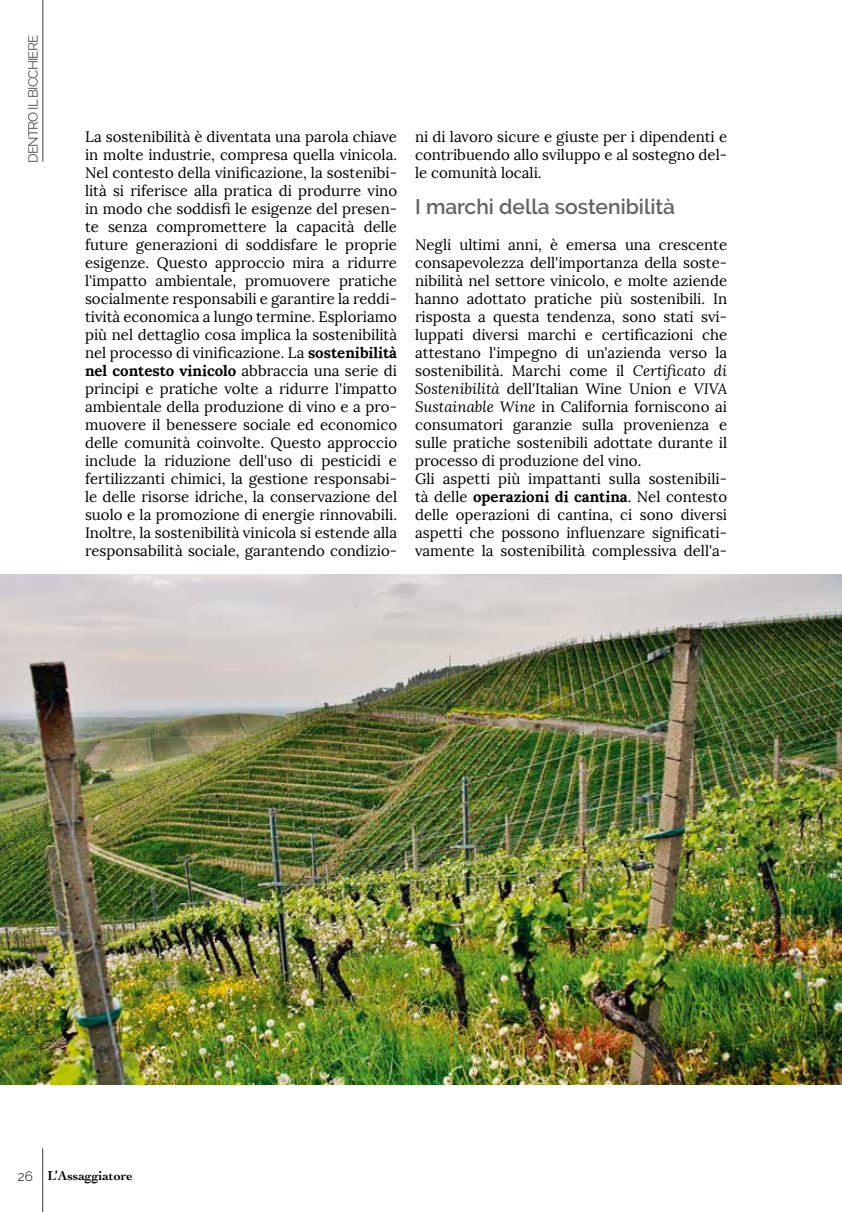
<style>
.page{position:relative;width:842px;height:1212px;background:#fff}
.page>*{position:absolute;margin:0;border:0;box-sizing:border-box;transform-origin:0 0}
.t1{font:600 21px "Raleway";color:#646363}
.t2{font:15px/18px "Lora";color:#000;text-align:justify}
.t3{font:13.5px "Raleway";letter-spacing:-.06em;color:#000}
.t4{font:700 13.5px "Cochin";color:#000}
.s1{font-weight:700}
.s2{font-style:italic}
.s3{font-family:"Raleway";font-weight:300}
</style>
<div class="page">
<hr style="left:42px;top:1148px;width:1px;height:64px;background:#000">
<hr style="left:42px;top:0;width:1px;height:162px;background:#000">
<img style="left:0;top:574px;width:842px;height:510px">
<p class="t3" style="left:25px;top:163px;width:129px;rotate:-90deg">DENTRO IL BICCHIERE</p>
<p class="t2" style="left:85px;top:128px;width:314px">La sostenibilità è diventata una parola chiave in molte industrie, compresa quella vinicola.<br>Nel contesto della vinificazione, la sostenibi&shy;lità si riferisce alla pratica di produrre vino in modo che soddisfi le esigenze del presen&shy;te senza compromettere la capacità delle future generazioni di soddisfare le proprie esigenze. Questo approccio mira a ridurre l'impatto ambientale, promuovere pratiche socialmente responsabili e garantire la reddi&shy;tività economica a lungo termine. Esploriamo più nel dettaglio cosa implica la sostenibilità nel processo di vinificazione. La <span class="s1">sostenibilità nel contesto vinicolo</span> abbraccia una serie di principi e pratiche volte a ridurre l'impatto ambientale della produzione di vino e a pro&shy;muovere il benessere sociale ed economico delle comunità coinvolte. Questo approccio include la riduzione dell'uso di pesticidi e fertilizzanti chimici, la gestione responsabi&shy;le delle risorse idriche, la conservazione del suolo e la promozione di energie rinnovabili.<br>Inoltre, la sostenibilità vinicola si estende alla responsabilità sociale, garantendo condizio-</p>
<p class="t2" style="left:415px;top:128px;width:313px">ni di lavoro sicure e giuste per i dipendenti e contribuendo allo sviluppo e al sostegno del&shy;le comunità locali.</p>
<h1 class="t1" style="left:415px;top:194px;width:261px">I marchi della sostenibilità</h1>
<p class="t2" style="left:415px;top:236px;width:314px;text-align:left">Negli ultimi anni, è emersa una crescente consapevolezza dell'importanza della soste&shy;nibilità nel settore vinicolo, e molte aziende hanno adottato pratiche più sostenibili. In risposta a questa tendenza, sono stati svi&shy;luppati diversi marchi e certificazioni che attestano l'impegno di un'azienda verso la sostenibilità. Marchi come il <span class="s2">Certificato di Sostenibilità</span> dell'Italian Wine Union e <span class="s2">VIVA Sustainable Wine</span> in California forniscono ai consumatori garanzie sulla provenienza e sulle pratiche sostenibili adottate durante il processo di produzione del vino.<br>Gli aspetti più impattanti sulla sostenibili&shy;tà delle <span class="s1">operazioni di cantina</span>. Nel contesto delle operazioni di cantina, ci sono diversi aspetti che possono influenzare significati&shy;vamente la sostenibilità complessiva dell'a-</p>
<p class="t4" style="left:18px;top:1166px;width:116px"><span class="s3">26</span> L’Assaggiatore</p>
</div>
